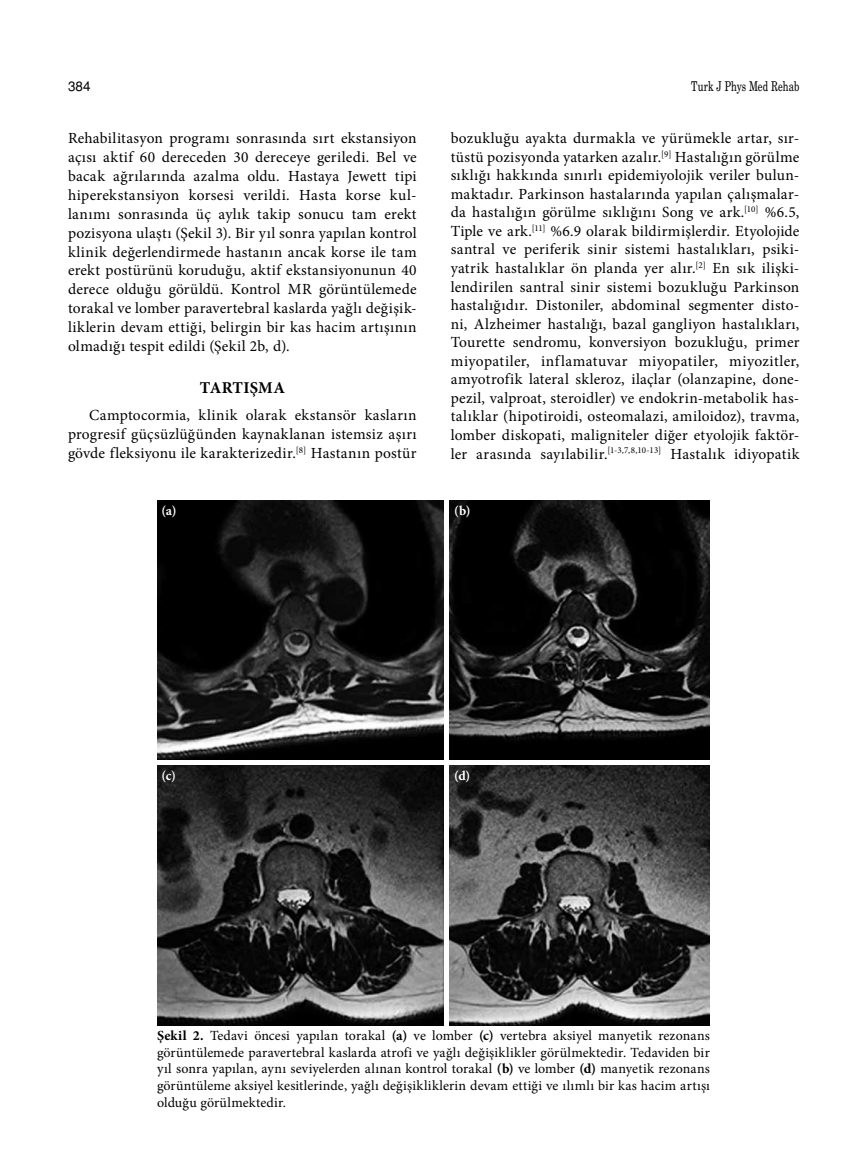
<style>
.page{position:relative;width:859px;height:1170px;background:#fff}
.page>*{position:absolute;margin:0;border:0;box-sizing:border-box;transform-origin:0 0}
.t1{font:700 16.5px "Minion Pro";letter-spacing:.005em;color:#000}
.t2{font:15.45px/18.6px "Minion Pro";letter-spacing:.02em;color:#000;text-align:justify}
.t3{font:13.95px/16.8px "Minion Pro";letter-spacing:.02em;color:#000;text-align:justify}
.t4{font:13.5px "Madison Tr";letter-spacing:.005em;color:#000}
.t5{font:700 13.5px "Minion Pro";color:#fff}
.t6{font:13.5px "Helvetica Normal Tr";color:#000}
.s1{font-weight:700}
</style>
<div class="page">
<img style="left:157px;top:501px;width:553px;height:524px">
<hr style="left:445px;top:499px;width:4px;height:527px;background:#fff">
<div style="left:155px;top:760px;width:557px;height:5px;background:#fff"></div>
<p class="t6" style="left:68px;top:78px;width:24px">384</p>
<p class="t4" style="left:691px;top:78px;width:110px">Turk J Phys Med Rehab</p>
<p class="t2" style="left:68px;top:129px;width:350px">Rehabilitasyon programı sonrasında sırt ekstansiyon açısı aktif 60 dereceden 30 dereceye geriledi. Bel ve bacak ağrılarında azalma oldu. Hastaya Jewett tipi hiperekstansiyon korsesi verildi. Hasta korse kul&shy;lanımı sonrasında üç aylık takip sonucu tam erekt pozisyona ulaştı (Şekil 3). Bir yıl sonra yapılan kontrol klinik değerlendirmede hastanın ancak korse ile tam erekt postürünü koruduğu, aktif ekstansiyonunun 40 derece olduğu görüldü. Kontrol MR görüntülemede torakal ve lomber paravertebral kaslarda yağlı değişik&shy;liklerin devam ettiği, belirgin bir kas hacim artışının olmadığı tespit edildi (Şekil 2b, d).</p>
<p class="t1" style="left:200px;top:375px;width:87px">TARTIŞMA</p>
<p class="t2" style="left:68px;top:405px;width:350px;text-indent:21px">Camptocormia, klinik olarak ekstansör kasların progresif güçsüzlüğünden kaynaklanan istemsiz aşırı gövde fleksiyonu ile karakterizedir.<sup>[8]</sup> Hastanın postür</p>
<p class="t2" style="left:451px;top:129px;width:350px">bozukluğu ayakta durmakla ve yürümekle artar, sır&shy;tüstü pozisyonda yatarken azalır.<sup>[9]</sup> Hastalığın görülme sıklığı hakkında sınırlı epidemiyolojik veriler bulun&shy;maktadır. Parkinson hastalarında yapılan çalışmalar&shy;da hastalığın görülme sıklığını Song ve ark.<sup>[10]</sup> %6.5, Tiple ve ark.<sup>[11]</sup> %6.9 olarak bildirmişlerdir. Etyolojide santral ve periferik sinir sistemi hastalıkları, psiki&shy;yatrik hastalıklar ön planda yer alır.<sup>[2]</sup> En sık ilişki&shy;lendirilen santral sinir sistemi bozukluğu Parkinson hastalığıdır. Distoniler, abdominal segmenter disto&shy;ni, Alzheimer hastalığı, bazal gangliyon hastalıkları, Tourette sendromu, konversiyon bozukluğu, primer miyopatiler, inflamatuvar miyopatiler, miyozitler, amyotrofik lateral skleroz, ilaçlar (olanzapine, done&shy;pezil, valproat, steroidler) ve endokrin-metabolik has&shy;talıklar (hipotiroidi, osteomalazi, amiloidoz), travma, lomber diskopati, maligniteler diğer etyolojik faktör&shy;ler arasında sayılabilir.<sup>[1-3,7,8,10-13]</sup> Hastalık idiyopatik</p>
<p class="t5" style="left:162px;top:501px;width:16px">(a)</p>
<p class="t5" style="left:162px;top:766px;width:16px">(c)</p>
<p class="t5" style="left:454px;top:501px;width:18px">(b)</p>
<p class="t5" style="left:454px;top:766px;width:18px">(d)</p>
<p class="t3" style="left:157px;top:1027px;width:554px"><span class="s1">Şekil 2.</span> Tedavi öncesi yapılan torakal <span class="s1">(a)</span> ve lomber <span class="s1">(c)</span> vertebra aksiyel manyetik rezonans görüntülemede paravertebral kaslarda atrofi ve yağlı değişiklikler görülmektedir. Tedaviden bir yıl sonra yapılan, aynı seviyelerden alınan kontrol torakal <span class="s1">(b)</span> ve lomber <span class="s1">(d)</span> manyetik rezonans görüntüleme aksiyel kesitlerinde, yağlı değişikliklerin devam ettiği ve ılımlı bir kas hacim artışı olduğu görülmektedir.</p>
</div>
